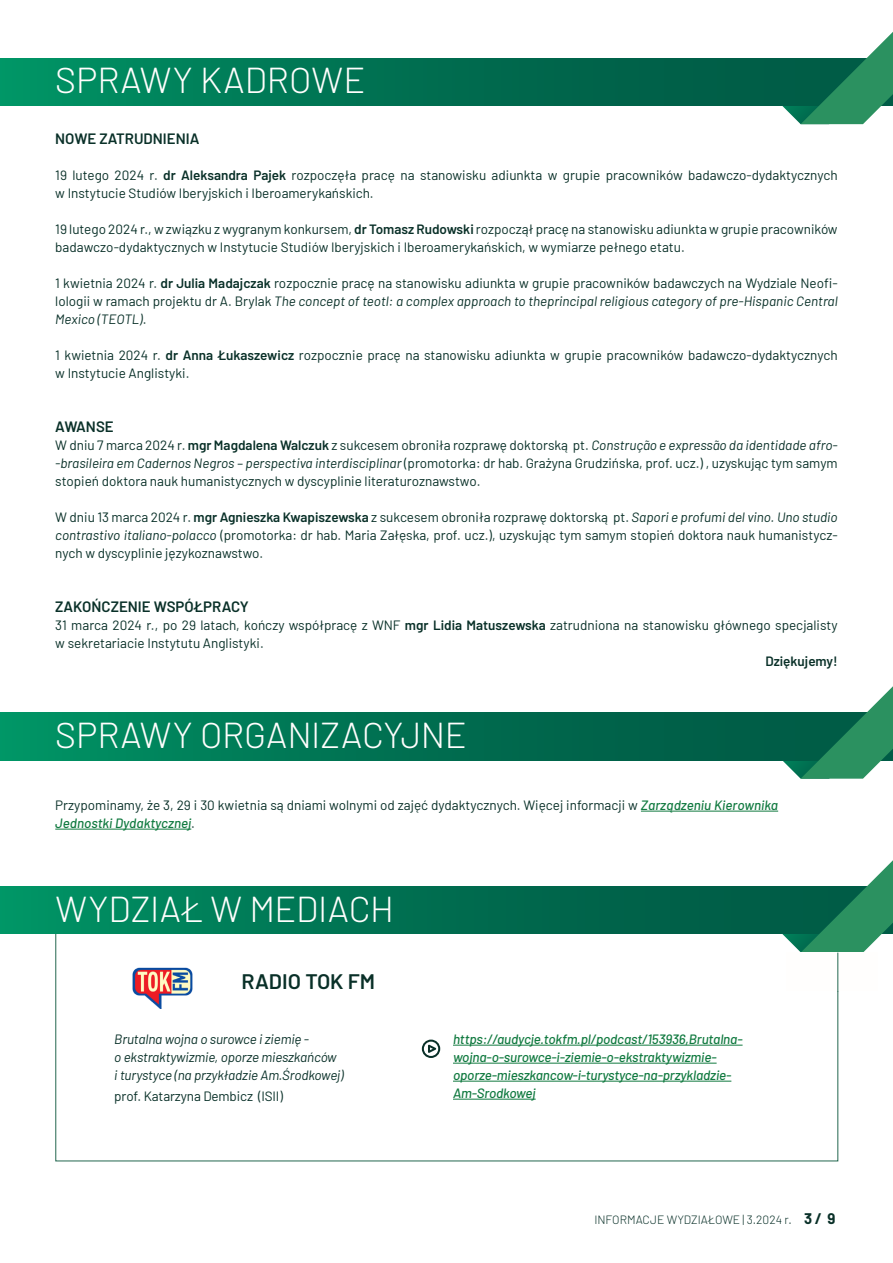
<style>
.page{position:relative;width:893px;height:1263px;background:#fff}
.page>*{position:absolute;margin:0;border:0;box-sizing:border-box;transform-origin:0 0}
.t1{font:300 36px "Barlow";color:#fffefd}
.t2{font:600 21px "Barlow";color:#093028}
.t3{font:600 15px "Barlow";color:#093028}
.t4{font:13.5px/18px "Barlow";color:#093028}
.t5{font:italic 500 13.5px/18px "Barlow";letter-spacing:-.01em;color:#117a40}
.t6{font:italic 13.5px/18px "Barlow";letter-spacing:-.01em;color:#093028}
.t7{font:600 13.5px "Barlow";color:#093028}
.t8{font:300 12px "Barlow";color:#093028}
.s1{font-weight:600}
.s2{font-style:italic}
.s3{font-weight:500;font-style:italic;color:#117a40}
.s4{font-weight:700;font-size:15px}
</style>
<div class="page">
<svg style="left:0;top:887px;width:768px;height:47px;background:#007453"></svg>
<svg style="left:768px;top:860px;width:125px;height:92px"></svg>
<hr style="left:453px;top:1045px;width:290px;height:1px;background:#117a40">
<hr style="left:453px;top:1063px;width:264px;height:1px;background:#117a40">
<hr style="left:453px;top:1081px;width:278px;height:1px;background:#117a40">
<hr style="left:453px;top:1099px;width:83px;height:1px;background:#117a40">
<svg style="left:422px;top:1039px;width:18px;height:19px"></svg>
<img style="left:132px;top:967px;width:61px;height:42px">
<hr style="left:838px;top:952px;width:1px;height:39px;background:#23674f">
<svg style="left:0;top:58px;width:768px;height:48px;background:#007353"></svg>
<svg style="left:768px;top:32px;width:125px;height:92px"></svg>
<svg style="left:0;top:713px;width:768px;height:47px;background:#007353"></svg>
<svg style="left:768px;top:686px;width:125px;height:93px"></svg>
<hr style="left:641px;top:811px;width:137px;height:1px;background:#117a40">
<hr style="left:55px;top:829px;width:136px;height:1px;background:#117a40">
<h1 class="t1" style="left:55px;top:55px;width:312px">SPRAWY KADROWE</h1>
<p class="t3" style="left:55px;top:128px;width:146px">NOWE ZATRUDNIENIA</p>
<p class="t4" style="left:55px;top:165px;width:784px">19 lutego 2024 r. <span class="s1">dr Aleksandra Pajek</span> rozpoczęła pracę na stanowisku adiunkta w grupie pracowników badawczo-dydaktycznych w Instytucie Studiów Iberyjskich i Iberoamerykańskich.</p>
<p class="t4" style="left:55px;top:219px;width:784px">19 lutego 2024 r., w związku z wygranym konkursem, <span class="s1">dr Tomasz Rudowski</span> rozpoczął pracę na stanowisku adiunkta w grupie pracowników</p>
<p class="t4" style="left:55px;top:237px;width:631px">badawczo-dydaktycznych w Instytucie Studiów Iberyjskich i Iberoamerykańskich, w wymiarze pełnego etatu.</p>
<p class="t4" style="left:55px;top:273px;width:784px;text-align:justify">1 kwietnia 2024 r. <span class="s1">dr Julia Madajczak</span> rozpocznie pracę na stanowisku adiunkta w grupie pracowników badawczych na Wydziale Neofi&shy;lologii w ramach projektu dr A. Brylak <span class="s2">The concept of teotl: a complex approach to theprincipal religious category of pre-Hispanic Central Mexico (TEOTL)</span>.</p>
<p class="t4" style="left:55px;top:345px;width:784px">1 kwietnia 2024 r. <span class="s1">dr Anna Łukaszewicz</span> rozpocznie pracę na stanowisku adiunkta w grupie pracowników badawczo-dydaktycznych w Instytucie Anglistyki.</p>
<p class="t3" style="left:55px;top:416px;width:60px">AWANSE</p>
<p class="t4" style="left:55px;top:435px;width:784px;text-align:justify">W dniu 7 marca 2024 r. <span class="s1">mgr Magdalena Walczuk</span> z sukcesem obroniła rozprawę doktorską pt. <span class="s2">Construção e expressão da identidade afro--brasileira em Cadernos Negros – perspectiva interdisciplinar</span> (promotorka: dr hab. Grażyna Grudzińska, prof. ucz.) , uzyskując tym samym stopień doktora nauk humanistycznych w dyscyplinie literaturoznawstwo.</p>
<p class="t4" style="left:55px;top:507px;width:784px;text-align:justify">W dniu 13 marca 2024 r. <span class="s1">mgr Agnieszka Kwapiszewska</span> z sukcesem obroniła rozprawę doktorską pt. <span class="s2">Sapori e profumi del vino. Uno studio contrastivo italiano-polacco</span> (promotorka: dr hab. Maria Załęska, prof. ucz.), uzyskując tym samym stopień doktora nauk humanistycz&shy;nych w dyscyplinie językoznawstwo.</p>
<p class="t3" style="left:55px;top:596px;width:195px">ZAKOŃCZENIE WSPÓŁPRACY</p>
<p class="t4" style="left:55px;top:615px;width:784px">31 marca 2024 r., po 29 latach, kończy współpracę z WNF <span class="s1">mgr Lidia Matuszewska</span> zatrudniona na stanowisku głównego specjalisty w sekretariacie Instytutu Anglistyki.</p>
<p class="t7" style="left:765px;top:651px;width:74px">Dziękujemy!</p>
<h1 class="t1" style="left:55px;top:709px;width:413px">SPRAWY ORGANIZACYJNE</h1>
<p class="t4" style="left:55px;top:795px;width:724px">Przypominamy, że 3, 29 i 30 kwietnia są dniami wolnymi od zajęć dydaktycznych. Więcej informacji w <span class="s3">Zarządzeniu Kierownika<br>Jednostki Dydaktycznej</span>.</p>
<h1 class="t1" style="left:55px;top:884px;width:340px">WYDZIAŁ W MEDIACH</h1>
<h2 class="t2" style="left:241px;top:966px;width:135px">RADIO TOK FM</h2>
<p class="t6" style="left:114px;top:1029px;width:231px">Brutalna wojna o surowce i ziemię -<br>o ekstraktywizmie, oporze mieszkańców<br>i turystyce (na przykładzie Am.Środkowej)</p>
<p class="t4" style="left:114px;top:1086px;width:170px">prof. Katarzyna Dembicz (ISII)</p>
<p class="t5" style="left:453px;top:1029px;width:291px">https://audycje.tokfm.pl/podcast/153936,Brutalna&shy;wojna-o-surowce-i-ziemie-o-ekstraktywizmie&shy;oporze-mieszkancow-i-turystyce-na-przykladzie-Am-Srodkowej</p>
<p class="t8" style="left:594px;top:1211px;width:242px">INFORMACJE WYDZIAŁOWE | 3.2024 r. <span class="s4">3 / 9</span></p>
</div>
